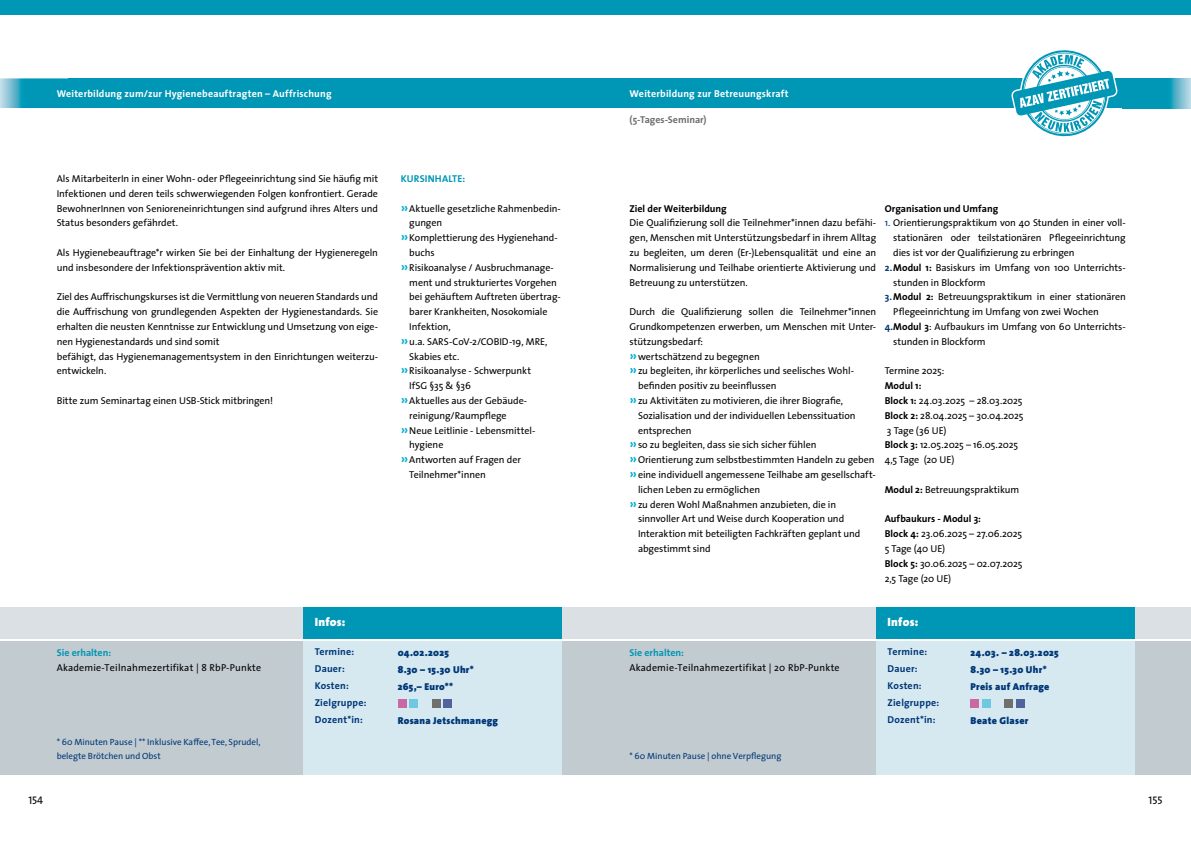
<style>
.page{position:relative;width:1191px;height:842px;background:#fff}
.page>*{position:absolute;margin:0;border:0;box-sizing:border-box;transform-origin:0 0}
.t1{font:900 12px "The Sans";letter-spacing:.02em;color:#fff}
.t2{font:11px "The Sans Regular Caps";color:#000}
.t3{font:10px/14.8px "The Sans";letter-spacing:-.005em;color:#000}
.t4{font:900 10px "The Sans";letter-spacing:.025em;color:#003778}
.t5{font:700 10px/17px "The Sans";letter-spacing:.02em;color:#003778}
.t6{font:700 10px "The Sans";letter-spacing:.02em;color:#fff}
.t7{font:10px "The Sans";letter-spacing:.02em;color:#000}
.t8{font:700 10px "The Sans";color:#000}
.t9{font:700 10px "The Sans";color:#0096b5}
.t10{font:700 10px "The Sans";letter-spacing:-.005em;color:#6f6f6e}
.t11{font:9px/14.8px "The Sans";color:#003778}
.s1{font-weight:700;font-size:14px;color:#00afd3}
.s2{color:#003778}
.s3{font-weight:700;color:#003778}
.s4{font-weight:700}
</style>
<div class="page">
<div style="left:68px;top:78px;width:527px;height:30px;background:#0096b5"></div>
<div style="left:0;top:641px;width:595px;height:133px;background:#c2cbd0"></div>
<div style="left:595px;top:641px;width:596px;height:133px;background:#c2cbd0"></div>
<div style="left:0;top:607px;width:595px;height:31px;background:#dae0e3"></div>
<div style="left:595px;top:607px;width:596px;height:31px;background:#dae0e3"></div>
<div style="left:595px;top:78px;width:528px;height:30px;background:#0096b5"></div>
<svg style="left:0;top:78px;width:68px;height:30px;background:#29a4bf"></svg>
<svg style="left:1123px;top:78px;width:68px;height:30px;background:#23a2bd"></svg>
<div style="left:0;top:0;width:595px;height:15px;background:#0096b5"></div>
<div style="left:595px;top:0;width:596px;height:15px;background:#0096b5"></div>
<div style="left:303px;top:641px;width:258px;height:133px;background:#d7e9f0"></div>
<div style="left:876px;top:641px;width:258px;height:133px;background:#d7e9f0"></div>
<div style="left:303px;top:607px;width:258px;height:31px;background:#0096b5"></div>
<div style="left:876px;top:607px;width:258px;height:31px;background:#0096b5"></div>
<div style="left:398px;top:699px;width:8px;height:9px;background:#ca68a6"></div>
<div style="left:409px;top:699px;width:8px;height:9px;background:#6fc8e2"></div>
<div style="left:432px;top:699px;width:8px;height:9px;background:#6f6f6e"></div>
<div style="left:443px;top:699px;width:8px;height:9px;background:#51639c"></div>
<div style="left:970px;top:699px;width:9px;height:9px;background:#ca68a6"></div>
<div style="left:982px;top:699px;width:8px;height:9px;background:#6fc8e2"></div>
<div style="left:1004px;top:699px;width:9px;height:9px;background:#6f6f6e"></div>
<div style="left:1016px;top:699px;width:8px;height:9px;background:#51639c"></div>
<svg style="left:1011px;top:50px;width:106px;height:87px"></svg>
<p class="t6" style="left:57px;top:85px;width:276px">Weiterbildung zum/zur Hygienebeauftragten – Auffrischung</p>
<p class="t3" style="left:57px;top:171px;width:323px;text-align:justify">Als MitarbeiterIn in einer Wohn- oder Pflegeeinrichtung sind Sie häufig mit Infektionen und deren teils schwerwiegenden Folgen konfrontiert. Gerade BewohnerInnen von Senioreneinrichtungen sind aufgrund ihres Alters und Status besonders gefährdet.</p>
<p class="t3" style="left:57px;top:245px;width:323px">Als Hygienebeauftrage*r wirken Sie bei der Einhaltung der Hygieneregeln und insbesondere der Infektionsprävention aktiv mit.</p>
<p class="t3" style="left:57px;top:289px;width:323px">Ziel des Auffrischungskurses ist die Vermittlung von neueren Standards und die Auffrischung von grundlegenden Aspekten der Hygienestandards. Sie erhalten die neusten Kenntnisse zur Entwicklung und Umsetzung von eige&shy;nen Hygienestandards und sind somit<br>befähigt, das Hygienemanagementsystem in den Einrichtungen weiterzu&shy;entwickeln.</p>
<p class="t3" style="left:57px;top:393px;width:218px">Bitte zum Seminartag einen USB-Stick mitbringen!</p>
<p class="t9" style="left:401px;top:170px;width:66px">KURSINHALTE:</p>
<p class="t3" style="left:401px;top:201px;width:162px"><span class="s1">»</span>Aktuelle gesetzliche Rahmenbedin-</p>
<p class="t3" style="left:409px;top:215px;width:34px">gungen</p>
<p class="t3" style="left:401px;top:230px;width:159px"><span class="s1">»</span>Komplettierung des Hygienehand-</p>
<p class="t3" style="left:409px;top:245px;width:27px">buchs</p>
<p class="t3" style="left:401px;top:260px;width:155px"><span class="s1">»</span>Risikoanalyse / Ausbruchmanage-</p>
<p class="t3" style="left:409px;top:275px;width:149px">ment und strukturiertes Vorgehen</p>
<p class="t3" style="left:409px;top:289px;width:153px">bei gehäuftem Auftreten übertrag-</p>
<p class="t3" style="left:409px;top:304px;width:140px">barer Krankheiten, Nosokomiale</p>
<p class="t3" style="left:409px;top:319px;width:43px">Infektion,</p>
<p class="t3" style="left:401px;top:334px;width:148px"><span class="s1">»</span>u.a. SARS-CoV-2/COBID-19, MRE,</p>
<p class="t3" style="left:409px;top:349px;width:52px">Skabies etc.</p>
<p class="t3" style="left:401px;top:363px;width:132px"><span class="s1">»</span>Risikoanalyse - Schwerpunkt</p>
<p class="t3" style="left:409px;top:378px;width:63px">IfSG §35 &amp; §36</p>
<p class="t3" style="left:401px;top:393px;width:128px"><span class="s1">»</span>Aktuelles aus der Gebäude-</p>
<p class="t3" style="left:409px;top:408px;width:99px">reinigung/Raumpflege</p>
<p class="t3" style="left:401px;top:423px;width:136px"><span class="s1">»</span>Neue Leitlinie - Lebensmittel-</p>
<p class="t3" style="left:409px;top:437px;width:36px">hygiene</p>
<p class="t3" style="left:401px;top:452px;width:122px"><span class="s1">»</span>Antworten auf Fragen der</p>
<p class="t3" style="left:409px;top:467px;width:78px">Teilnehmer*innen</p>
<p class="t6" style="left:629px;top:85px;width:161px">Weiterbildung zur Betreuungskraft</p>
<p class="t10" style="left:629px;top:111px;width:79px">(5-Tages-Seminar)</p>
<p class="t8" style="left:629px;top:200px;width:99px">Ziel der Weiterbildung</p>
<p class="t3" style="left:629px;top:215px;width:248px;text-align:justify">Die Qualifizierung soll die Teilnehmer*innen dazu befähi&shy;gen, Menschen mit Unterstützungsbedarf in ihrem Alltag zu begleiten, um deren (Er-)Lebensqualität und eine an Normalisierung und Teilhabe orientierte Aktivierung und Betreuung zu unterstützen.</p>
<p class="t3" style="left:629px;top:304px;width:248px">Durch die Qualifizierung sollen die Teilnehmer*innen</p>
<p class="t3" style="left:629px;top:319px;width:248px">Grundkompetenzen erwerben, um Menschen mit Unter-</p>
<p class="t3" style="left:629px;top:334px;width:75px">stützungsbedarf:</p>
<p class="t3" style="left:629px;top:349px;width:132px"><span class="s1">»</span>wertschätzend zu begegnen</p>
<p class="t3" style="left:629px;top:363px;width:226px"><span class="s1">»</span>zu begleiten, ihr körperliches und seelisches Wohl-</p>
<p class="t3" style="left:638px;top:378px;width:140px">befinden positiv zu beeinflussen</p>
<p class="t3" style="left:629px;top:393px;width:215px"><span class="s1">»</span>zu Aktivitäten zu motivieren, die ihrer Biografie,</p>
<p class="t3" style="left:638px;top:408px;width:219px">Sozialisation und der individuellen Lebenssituation</p>
<p class="t3" style="left:638px;top:423px;width:55px">entsprechen</p>
<p class="t3" style="left:629px;top:437px;width:188px"><span class="s1">»</span>so zu begleiten, dass sie sich sicher fühlen</p>
<p class="t3" style="left:629px;top:452px;width:246px"><span class="s1">»</span>Orientierung zum selbstbestimmten Handeln zu geben</p>
<p class="t3" style="left:629px;top:467px;width:248px"><span class="s1">»</span>eine individuell angemessene Teilhabe am gesellschaft-</p>
<p class="t3" style="left:638px;top:482px;width:124px">lichen Leben zu ermöglichen</p>
<p class="t3" style="left:629px;top:497px;width:208px"><span class="s1">»</span>zu deren Wohl Maßnahmen anzubieten, die in</p>
<p class="t3" style="left:638px;top:511px;width:208px">sinnvoller Art und Weise durch Kooperation und</p>
<p class="t3" style="left:638px;top:526px;width:224px">Interaktion mit beteiligten Fachkräften geplant und</p>
<p class="t3" style="left:638px;top:541px;width:74px">abgestimmt sind</p>
<p class="t8" style="left:884px;top:200px;width:115px">Organisation und Umfang</p>
<p class="t3" style="left:893px;top:215px;width:234px;text-align:justify;text-indent:-8px"><span class="s2">1.</span> Orientierungspraktikum von 40 Stunden in einer voll&shy;stationären oder teilstationären Pflegeeinrichtung dies ist vor der Qualifizierung zu erbringen</p>
<p class="t3" style="left:893px;top:260px;width:234px;text-indent:-8px"><span class="s3">2.</span> <span class="s4">Modul 1:</span> Basiskurs im Umfang von 100 Unterrichts&shy;stunden in Blockform</p>
<p class="t3" style="left:893px;top:289px;width:234px;text-indent:-8px"><span class="s3">3.</span> <span class="s4">Modul 2:</span> Betreuungspraktikum in einer stationären<br>Pflegeeinrichtung im Umfang von zwei Wochen</p>
<p class="t3" style="left:893px;top:319px;width:234px;text-indent:-8px"><span class="s3">4.</span> <span class="s4">Modul 3</span>: Aufbaukurs im Umfang von 60 Unterrichts&shy;stunden in Blockform</p>
<p class="t3" style="left:884px;top:363px;width:61px">Termine 2025:</p>
<p class="t3" style="left:884px;top:378px;width:140px"><span class="s4">Modul 1:<br>Block 1:</span> 24.03.2025 – 28.03.2025<br><span class="s4">Block 2:</span> 28.04.2025 – 30.04.2025<br>3 Tage (36 UE)<br><span class="s4">Block 3:</span> 12.05.2025 – 16.05.2025<br>4,5 Tage (20 UE)</p>
<p class="t3" style="left:884px;top:482px;width:136px"><span class="s4">Modul 2:</span> Betreuungspraktikum</p>
<p class="t3" style="left:884px;top:511px;width:139px"><span class="s4">Aufbaukurs - Modul 3:<br>Block 4:</span> 23.06.2025 – 27.06.2025<br>5 Tage (40 UE)<br><span class="s4">Block 5:</span> 30.06.2025 – 02.07.2025<br>2,5 Tage (20 UE)</p>
<p class="t9" style="left:57px;top:644px;width:56px">Sie erhalten:</p>
<p class="t7" style="left:57px;top:659px;width:206px">Akademie-Teilnahmezertifikat | 8 RbP-Punkte</p>
<p class="t11" style="left:57px;top:734px;width:205px">* 60 Minuten Pause | ** Inklusive Kaffee, Tee, Sprudel, belegte Brötchen und Obst</p>
<p class="t1" style="left:315px;top:612px;width:32px">Infos:</p>
<p class="t1" style="left:887px;top:612px;width:32px">Infos:</p>
<p class="t5" style="left:315px;top:642px;width:41px">Termine:</p>
<p class="t4" style="left:398px;top:644px;width:53px">04.02.2025</p>
<p class="t5" style="left:315px;top:659px;width:32px">Dauer:</p>
<p class="t4" style="left:398px;top:661px;width:78px">8.30 – 15.30 Uhr*</p>
<p class="t5" style="left:315px;top:676px;width:35px">Kosten:</p>
<p class="t4" style="left:398px;top:678px;width:57px">265,– Euro**</p>
<p class="t5" style="left:315px;top:693px;width:53px">Zielgruppe:<br>Dozent*in:</p>
<p class="t4" style="left:398px;top:712px;width:102px">Rosana Jetschmanegg</p>
<p class="t9" style="left:629px;top:644px;width:56px">Sie erhalten:</p>
<p class="t7" style="left:629px;top:659px;width:212px">Akademie-Teilnahmezertifikat | 20 RbP-Punkte</p>
<p class="t11" style="left:629px;top:748px;width:153px">* 60 Minuten Pause | ohne Verpflegung</p>
<p class="t5" style="left:887px;top:642px;width:41px">Termine:</p>
<p class="t4" style="left:970px;top:644px;width:90px">24.03. – 28.03.2025</p>
<p class="t5" style="left:887px;top:659px;width:32px">Dauer:</p>
<p class="t4" style="left:970px;top:661px;width:78px">8.30 – 15.30 Uhr*</p>
<p class="t5" style="left:887px;top:676px;width:35px">Kosten:</p>
<p class="t4" style="left:970px;top:678px;width:80px">Preis auf Anfrage</p>
<p class="t5" style="left:887px;top:693px;width:53px">Zielgruppe:<br>Dozent*in:</p>
<p class="t4" style="left:970px;top:712px;width:59px">Beate Glaser</p>
<p class="t2" style="left:28px;top:794px;width:16px">154</p>
<p class="t2" style="left:1148px;top:794px;width:16px">155</p>
</div>
